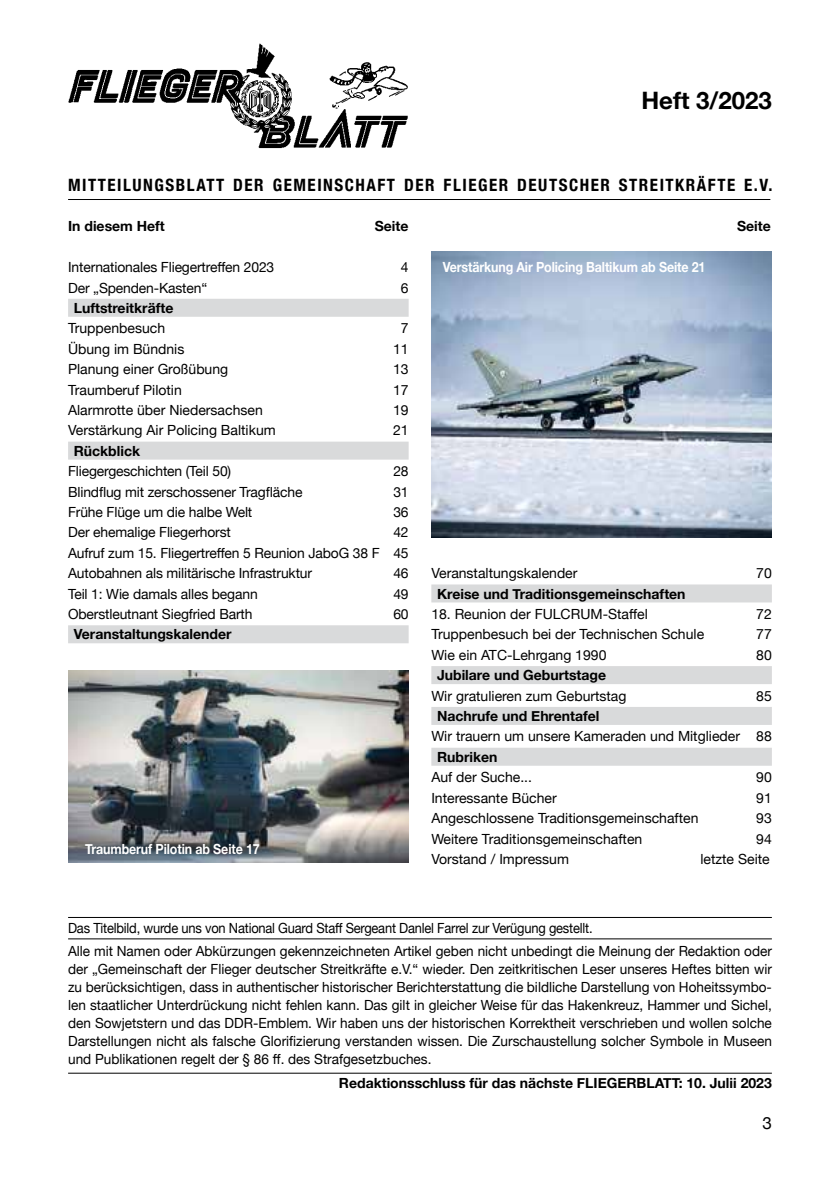
<style>
.page{position:relative;width:840px;height:1191px;background:#fff}
.page>*{position:absolute;margin:0;border:0;box-sizing:border-box;transform-origin:0 0}
.t1{font:700 24px "Helvetica Neue";color:#000}
.t2{font:700 condensed 17px "Helvetica Neue";letter-spacing:.09em;color:#000}
.t3{font:17px "Helvetica Neue";color:#000}
.t4{font:14px/18px "Helvetica Neue";color:#000;text-align:justify}
.t5{font:700 14px "Helvetica Neue";color:#000}
.t6{font:14px/23.6px "Helvetica Neue";color:#000;scale:.92 1}
.t7{font:700 14px "Helvetica Neue";letter-spacing:-.01em;color:#fff;scale:.89 1}
</style>
<div class="page">
<img style="left:68px;top:43px;width:340px;height:106px">
<hr style="left:68px;top:199px;width:701px;height:1px;background:#000">
<div style="left:68px;top:299px;width:340px;height:18px;background:#d9dadb"></div>
<div style="left:68px;top:441px;width:340px;height:18px;background:#d9dadb"></div>
<div style="left:68px;top:625px;width:340px;height:18px;background:#d9dadb"></div>
<div style="left:431px;top:584px;width:340px;height:18px;background:#d9dadb"></div>
<div style="left:431px;top:666px;width:340px;height:18px;background:#d9dadb"></div>
<div style="left:431px;top:707px;width:340px;height:18px;background:#d9dadb"></div>
<div style="left:431px;top:747px;width:340px;height:18px;background:#d9dadb"></div>
<hr style="left:68px;top:917px;width:703px;height:1px;background:#000">
<hr style="left:68px;top:938px;width:703px;height:1px;background:#000">
<hr style="left:68px;top:1072px;width:703px;height:1px;background:#000">
<img style="left:431px;top:252px;width:340px;height:285px">
<img style="left:68px;top:670px;width:340px;height:192px">
<h1 class="t1" style="left:641px;top:81px;width:132px">Heft 3/2023</h1>
<p class="t2" style="left:68px;top:170px;width:705px">MITTEILUNGSBLATT DER GEMEINSCHAFT DER FLIEGER DEUTSCHER STREITKRÄFTE E.V.</p>
<p class="t5" style="left:68px;top:215px;width:98px">In diesem Heft</p>
<p class="t5" style="left:374px;top:215px;width:35px">Seite</p>
<p class="t5" style="left:736px;top:215px;width:35px">Seite</p>
<p class="t4" style="left:68px;top:259px;width:207px">Internationales Fliegertreffen 2023</p>
<p class="t4" style="left:400px;top:259px;width:9px">4</p>
<p class="t4" style="left:68px;top:279px;width:141px">Der „Spenden-Kasten“</p>
<p class="t4" style="left:400px;top:279px;width:9px">6</p>
<p class="t5" style="left:74px;top:297px;width:101px">Luftstreitkräfte</p>
<p class="t4" style="left:68px;top:320px;width:99px">Truppenbesuch</p>
<p class="t4" style="left:400px;top:320px;width:9px">7</p>
<p class="t4" style="left:68px;top:340px;width:118px">Übung im Bündnis</p>
<p class="t4" style="left:393px;top:340px;width:17px">11</p>
<p class="t4" style="left:68px;top:361px;width:162px">Planung einer Großübung</p>
<p class="t4" style="left:393px;top:361px;width:17px">13</p>
<p class="t4" style="left:68px;top:381px;width:115px">Traumberuf Pilotin</p>
<p class="t4" style="left:393px;top:381px;width:17px">17</p>
<p class="t4" style="left:68px;top:402px;width:196px">Alarmrotte über Niedersachsen</p>
<p class="t4" style="left:393px;top:402px;width:17px">19</p>
<p class="t4" style="left:68px;top:422px;width:209px">Verstärkung Air Policing Baltikum</p>
<p class="t4" style="left:393px;top:422px;width:17px">21</p>
<p class="t5" style="left:74px;top:440px;width:68px">Rückblick</p>
<p class="t4" style="left:68px;top:463px;width:164px">Fliegergeschichten (Teil 50)</p>
<p class="t4" style="left:393px;top:463px;width:17px">28</p>
<p class="t4" style="left:68px;top:483px;width:236px">Blindflug mit zerschossener Tragfläche</p>
<p class="t4" style="left:393px;top:483px;width:17px">31</p>
<p class="t4" style="left:68px;top:504px;width:186px">Frühe Flüge um die halbe Welt</p>
<p class="t4" style="left:393px;top:504px;width:17px">36</p>
<p class="t4" style="left:68px;top:524px;width:164px">Der ehemalige Fliegerhorst</p>
<p class="t7" style="left:442px;top:256px;width:297px">Verstärkung Air Policing Baltikum ab Seite 21</p>
<p class="t4" style="left:68px;top:523px;width:342px;line-height:20.4px;text-indent:325px">42<br>Aufruf zum 15. Fliegertreffen 5 Reunion JaboG 38 F 45<br>Autobahnen als militärische Infrastruktur</p>
<p class="t4" style="left:431px;top:565px;width:147px">Veranstaltungskalender</p>
<p class="t4" style="left:755px;top:565px;width:17px">70</p>
<p class="t5" style="left:437px;top:582px;width:250px">Kreise und Traditionsgemeinschaften</p>
<p class="t4" style="left:431px;top:606px;width:218px">18. Reunion der FULCRUM-Staffel</p>
<p class="t4" style="left:755px;top:606px;width:17px">72</p>
<p class="t4" style="left:431px;top:626px;width:274px">Truppenbesuch bei der Technischen Schule</p>
<p class="t4" style="left:755px;top:626px;width:17px">77</p>
<p class="t4" style="left:431px;top:646px;width:176px">Wie ein ATC-Lehrgang 1990</p>
<p class="t4" style="left:755px;top:646px;width:17px">80</p>
<p class="t5" style="left:437px;top:664px;width:171px">Jubilare und Geburtstage</p>
<p class="t4" style="left:431px;top:687px;width:196px">Wir gratulieren zum Geburtstag</p>
<p class="t4" style="left:755px;top:687px;width:17px">85</p>
<p class="t5" style="left:437px;top:705px;width:164px">Nachrufe und Ehrentafel</p>
<p class="t4" style="left:431px;top:728px;width:342px">Wir trauern um unsere Kameraden und Mitglieder 88</p>
<p class="t5" style="left:437px;top:746px;width:62px">Rubriken</p>
<p class="t4" style="left:431px;top:769px;width:102px">Auf der Suche...</p>
<p class="t4" style="left:755px;top:769px;width:17px">90</p>
<p class="t4" style="left:431px;top:789px;width:127px">Interessante Bücher</p>
<p class="t4" style="left:755px;top:789px;width:17px">91</p>
<p class="t4" style="left:431px;top:810px;width:268px">Angeschlossene Traditionsgemeinschaften</p>
<p class="t4" style="left:755px;top:810px;width:17px">93</p>
<p class="t4" style="left:431px;top:830px;width:212px">Weitere Traditionsgemeinschaften</p>
<p class="t4" style="left:755px;top:830px;width:17px">94</p>
<p class="t4" style="left:431px;top:850px;width:139px">Vorstand / Impressum</p>
<p class="t4" style="left:700px;top:850px;width:71px">letzte Seite</p>
<p class="t4" style="left:393px;top:565px;width:17px">46</p>
<p class="t4" style="left:68px;top:585px;width:191px">Teil 1: Wie damals alles begann</p>
<p class="t4" style="left:393px;top:585px;width:17px">49</p>
<p class="t4" style="left:68px;top:606px;width:186px">Oberstleutnant Siegfried Barth</p>
<p class="t4" style="left:393px;top:606px;width:17px">60</p>
<p class="t5" style="left:74px;top:623px;width:159px">Veranstaltungskalender</p>
<p class="t7" style="left:85px;top:838px;width:198px">Traumberuf Pilotin ab Seite 17</p>
<p class="t6" style="left:68px;top:916px;width:766px">Das Titelbild, wurde uns von National Guard Staff Sergeant Danlel Farrel zur Verügung gestellt.<br>Alle mit Namen oder Abkürzungen gekennzeichneten Artikel geben nicht unbedingt die Meinung der Redaktion oder</p>
<p class="t4" style="left:68px;top:961px;width:705px">der „Gemeinschaft der Flieger deutscher Streitkräfte e.V.“ wieder. Den zeitkritischen Leser unseres Heftes bitten wir zu berücksichtigen, dass in authentischer historischer Berichterstattung die bildliche Darstellung von Hoheitssymbo&shy;len staatlicher Unterdrückung nicht fehlen kann. Das gilt in gleicher Weise für das Hakenkreuz, Hammer und Sichel, den Sowjetstern und das DDR-Emblem. Wir haben uns der historischen Korrektheit verschrieben und wollen solche Darstellungen nicht als falsche Glorifizierung verstanden wissen. Die Zurschaustellung solcher Symbole in Museen und Publikationen regelt der § 86 ff. des Strafgesetzbuches.</p>
<p class="t5" style="left:339px;top:1072px;width:434px">Redaktionsschluss für das nächste FLIEGERBLATT: 10. Julii 2023</p>
<p class="t3" style="left:762px;top:1111px;width:11px">3</p>
</div>
